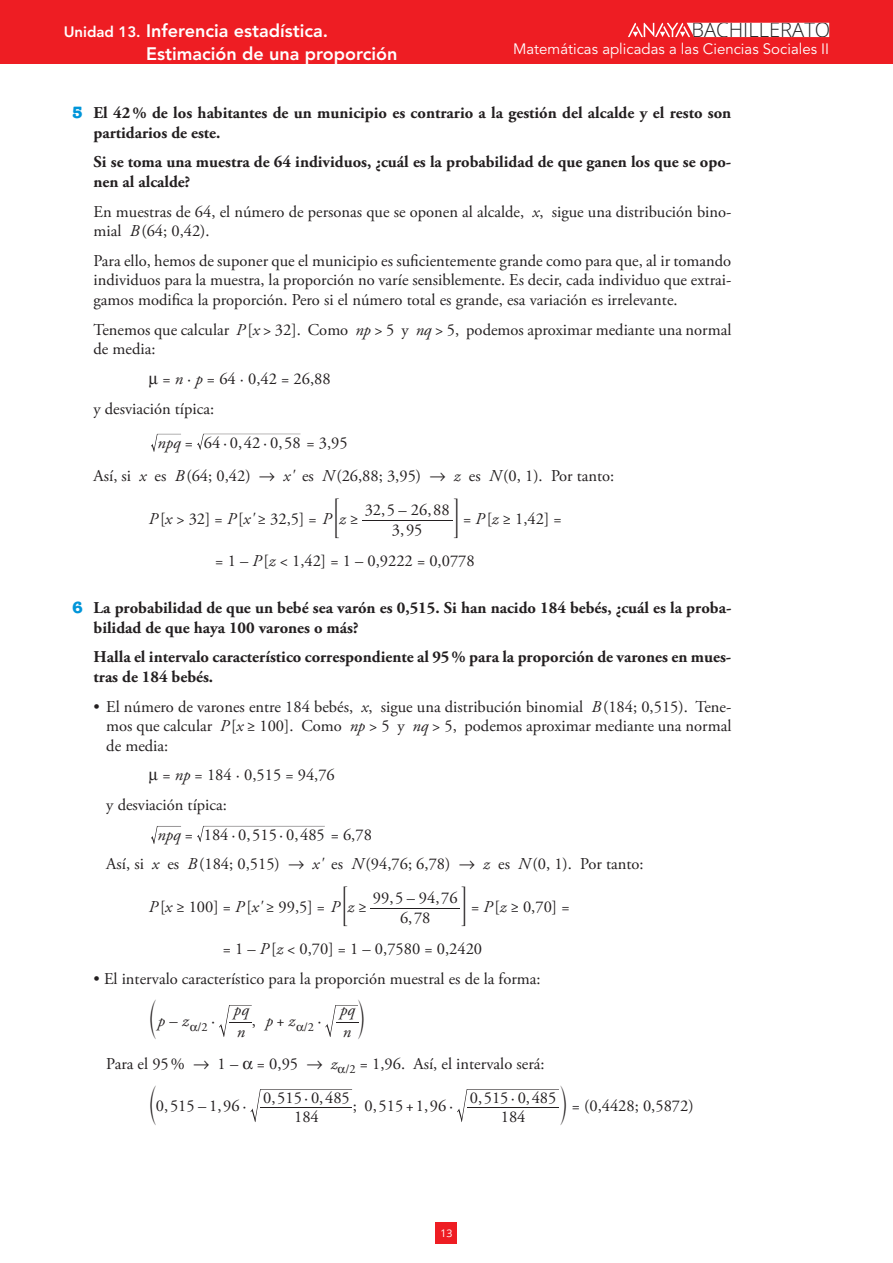
<style>
.page{position:relative;width:893px;height:1263px;background:#fff}
.page>*{position:absolute;margin:0;border:0;box-sizing:border-box;transform-origin:0 0}
.t1{font:300 20.25px "Open Sans";color:#231f20}
.t2{font:800 18px "Avenir LT Std";color:#fff}
.t3{font:16.5px/19.5px "Adobe Garamond Pro";color:#231f20}
.t4{font:700 16.5px/19.5px "Adobe Garamond Pro";color:#231f20}
.t5{font:italic 16.5px "Adobe Garamond Pro";color:#231f20}
.t6{font:16.35px "MM Variable B";color:#231f20}
.t7{font:16.2px "MM Variable A";color:#231f20;scale:1.04 1}
.t8{font:15px "Avenir LT Std";color:#fff}
.t9{font:12.3px "Adobe Garamond Pro";color:#231f20}
.t10{font:10.5px "Open Sans";color:#fff}
.s1{font-size:15px}
.s2{font-family:"American Typewriter Std";color:#0095d9}
.s3{font-style:italic}
.s4{font-family:"MM Variable B";font-size:16.35px}
.s5{font-family:"Anaya Math 1"}
.s6{font-family:"MM Variable A";font-size:16.2px}
</style>
<div class="page">
<div style="left:0;top:0;width:893px;height:64px;background:#ee1d23"></div>
<svg style="left:628px;top:22px;width:201px;height:15px"></svg>
<div style="left:436px;top:1222px;width:21px;height:21px;background:#ee1d23"></div>
<svg style="left:151px;top:434px;width:30px;height:18px"></svg>
<svg style="left:197px;top:434px;width:104px;height:16px"></svg>
<hr style="left:362px;top:520px;width:90px;height:1px;background:#231f20">
<svg style="left:151px;top:826px;width:30px;height:18px"></svg>
<svg style="left:197px;top:826px;width:128px;height:16px"></svg>
<hr style="left:370px;top:908px;width:90px;height:1px;background:#231f20">
<svg style="left:219px;top:1005px;width:33px;height:32px"></svg>
<svg style="left:325px;top:1005px;width:33px;height:32px"></svg>
<svg style="left:250px;top:1089px;width:102px;height:33px"></svg>
<svg style="left:457px;top:1089px;width:102px;height:33px"></svg>
<hr style="left:261px;top:1107px;width:91px;height:1px;background:#231f20">
<hr style="left:467px;top:1107px;width:92px;height:1px;background:#231f20">
<p class="t2" style="left:64px;top:20px;width:266px"><span class="s1">Unidad 13.</span> Inferencia estadística.</p>
<p class="t1" style="left:691px;top:16px;width:140px">BACHILLERATO</p>
<p class="t2" style="left:146px;top:43px;width:253px">Estimación de una proporción</p>
<p class="t8" style="left:513px;top:40px;width:318px">Matemáticas aplicadas a las Ciencias Sociales II</p>
<p class="t4" style="left:94px;top:104px;width:639px;text-indent:-21px"><span class="s2">5</span> El 42% de los habitantes de un municipio es contrario a la gestión del alcalde y el resto son partidarios de este.</p>
<p class="t4" style="left:94px;top:153px;width:639px">Si se toma una muestra de 64 individuos, ¿cuál es la probabilidad de que ganen los que se opo&shy;nen al alcalde?</p>
<p class="t3" style="left:94px;top:202px;width:639px">En muestras de 64, el número de personas que se oponen al alcalde, <span class="s3">x</span>, sigue una distribución bino&shy;mial <span class="s3">B</span>(64; 0,42).</p>
<p class="t3" style="left:94px;top:251px;width:639px;text-align:justify">Para ello, hemos de suponer que el municipio es suficientemente grande como para que, al ir tomando individuos para la muestra, la proporción no varíe sensiblemente. Es decir, cada individuo que extrai&shy;gamos modifica la proporción. Pero si el número total es grande, esa variación es irrelevante.</p>
<p class="t3" style="left:94px;top:320px;width:639px">Tenemos que calcular <span class="s3">P</span>[<span class="s3">x</span> &gt; 32]. Como <span class="s3">np</span> &gt; 5 y <span class="s3">nq</span> &gt; 5, podemos aproximar mediante una normal de media:</p>
<p class="t3" style="left:94px;top:364px;width:239px;line-height:29.7px;text-indent:69px">= <span class="s3">n</span> · <span class="s3">p</span> = 64 · 0,42 = 26,88 y desviación típica:</p>
<p class="t3" style="left:94px;top:426px;width:522px;line-height:33.9px;text-indent:64px"><span class="s3">npq</span> = 64 · ,0 42 0· ,58 = 3,95<br>Así, si <span class="s3">x</span> es <span class="s3">B</span>(64; 0,42) → <span class="s3">x'</span> es <span class="s3">N</span>(26,88; 3,95) → <span class="s3">z</span> es <span class="s3">N</span>(0, 1). Por tanto:</p>
<p class="t3" style="left:149px;top:509px;width:211px"><span class="s3">P</span>[<span class="s3">x</span> &gt; 32] = <span class="s3">P</span>[<span class="s3">x'</span> ≥ 32,5] = <span class="s3">P z</span> ≥</p>
<p class="t3" style="left:400px;top:501px;width:51px;text-indent:-36px">32,5 – 26 88 ,</p>
<p class="t6" style="left:335px;top:508px;width:8px">=</p>
<p class="t3" style="left:452px;top:509px;width:111px"><span class="s4">G</span> = <span class="s3">P</span>[<span class="s3">z</span> ≥ 1,42] =</p>
<p class="t3" style="left:215px;top:552px;width:261px">= 1 – <span class="s3">P</span>[<span class="s3">z</span> &lt; 1,42] = 1 – 0,9222 = 0,0778</p>
<p class="t4" style="left:94px;top:598px;width:639px;text-indent:-21px"><span class="s2">6</span> La probabilidad de que un bebé sea varón es 0,515. Si han nacido 184 bebés, ¿cuál es la proba&shy;bilidad de que haya 100 varones o más?</p>
<p class="t4" style="left:94px;top:648px;width:639px">Halla el intervalo característico correspondiente al 95% para la proporción de varones en mues&shy;tras de 184 bebés.</p>
<p class="t3" style="left:106px;top:697px;width:627px;text-align:justify;text-indent:-13px">• El número de varones entre 184 bebés, <span class="s3">x</span>, sigue una distribución binomial <span class="s3">B</span>(184; 0,515). Tene&shy;mos que calcular <span class="s3">P</span>[<span class="s3">x</span> ≥ 100]. Como <span class="s3">np</span> &gt; 5 y <span class="s3">nq</span> &gt; 5, podemos aproximar mediante una normal de media:</p>
<p class="t3" style="left:106px;top:761px;width:230px;line-height:29.7px;text-indent:56px">= <span class="s3">np</span> = 184 · 0,515 = 94,76 y desviación típica:</p>
<p class="t3" style="left:106px;top:820px;width:539px;line-height:29.7px;text-indent:51px"><span class="s3">npq</span> = 184 · ,0 515 · ,0 485 = 6,78<br>Así, si <span class="s3">x</span> es <span class="s3">B</span>(184; 0,515) → <span class="s3">x'</span> es <span class="s3">N</span>(94,76; 6,78) → <span class="s3">z</span> es <span class="s3">N</span>(0, 1). Por tanto:</p>
<p class="t3" style="left:149px;top:897px;width:219px"><span class="s3">P</span>[<span class="s3">x</span> ≥ 100] = <span class="s3">P</span>[<span class="s3">x'</span> ≥ 99,5] = <span class="s3">P z</span> ≥</p>
<p class="t3" style="left:408px;top:908px;width:6px">,</p>
<p class="t3" style="left:427px;top:501px;width:6px">,</p>
<p class="t3" style="left:392px;top:520px;width:32px">3 95</p>
<p class="t6" style="left:343px;top:895px;width:8px">=</p>
<p class="t3" style="left:460px;top:897px;width:111px"><span class="s4">G</span> = <span class="s3">P</span>[<span class="s3">z</span> ≥ 0,70] =</p>
<p class="t3" style="left:223px;top:940px;width:261px">= 1 – <span class="s3">P</span>[<span class="s3">z</span> &lt; 0,70] = 1 – 0,7580 = 0,2420</p>
<p class="t3" style="left:94px;top:969px;width:449px">• El intervalo característico para la proporción muestral es de la forma:</p>
<p class="t5" style="left:158px;top:1011px;width:33px">p z</p>
<p class="t3" style="left:211px;top:1012px;width:6px">·</p>
<p class="t3" style="left:317px;top:1012px;width:6px">·</p>
<p class="t3" style="left:407px;top:889px;width:52px">– 476</p>
<p class="t3" style="left:373px;top:889px;width:56px">995 9</p>
<p class="t3" style="left:389px;top:889px;width:6px">,</p>
<p class="t3" style="left:435px;top:889px;width:6px">,</p>
<p class="t3" style="left:400px;top:908px;width:32px">6 78</p>
<p class="t7" style="left:149px;top:1009px;width:8px">E</p>
<p class="t7" style="left:358px;top:1009px;width:8px">O</p>
<p class="t5" style="left:234px;top:1000px;width:17px">pq</p>
<p class="t5" style="left:340px;top:1000px;width:17px">pq</p>
<p class="t5" style="left:266px;top:1011px;width:31px">p z</p>
<p class="t3" style="left:277px;top:1012px;width:10px">+</p>
<p class="t3" style="left:106px;top:1054px;width:440px">Para el 95% → 1 – = 0,95 → <span class="s3">z</span> <sub>/2</sub> = 1,96. Así, el intervalo será:</p>
<p class="t3" style="left:164px;top:1097px;width:6px">,</p>
<p class="t3" style="left:217px;top:1097px;width:6px">,</p>
<p class="t9" style="left:190px;top:1019px;width:19px"><span class="s5">a</span>/2</p>
<p class="t9" style="left:296px;top:1019px;width:19px"><span class="s5">a</span>/2</p>
<p class="t3" style="left:169px;top:1012px;width:10px">–</p>
<p class="t3" style="left:252px;top:1012px;width:6px">,</p>
<p class="t5" style="left:237px;top:1022px;width:10px">n</p>
<p class="t5" style="left:343px;top:1022px;width:10px">n</p>
<p class="t3" style="left:149px;top:1097px;width:99px"><span class="s6">E</span>0 515 1 96 ·</p>
<p class="t3" style="left:470px;top:1088px;width:88px">0 515 0 485</p>
<p class="t3" style="left:561px;top:1097px;width:135px"><span class="s6">O</span> = (0,4428; 0,5872)</p>
<p class="t3" style="left:263px;top:1088px;width:88px">0 515 0 485</p>
<p class="t3" style="left:271px;top:1088px;width:6px">,</p>
<p class="t3" style="left:304px;top:1088px;width:21px">· ,</p>
<p class="t3" style="left:364px;top:1097px;width:90px">0 515 1 96 ·</p>
<p class="t3" style="left:478px;top:1088px;width:6px">,</p>
<p class="t3" style="left:511px;top:1088px;width:21px">· ,</p>
<p class="t3" style="left:198px;top:1097px;width:10px">–</p>
<p class="t3" style="left:406px;top:1097px;width:10px">+</p>
<p class="t3" style="left:353px;top:1097px;width:25px">; ,</p>
<p class="t3" style="left:424px;top:1097px;width:6px">,</p>
<p class="t3" style="left:294px;top:1108px;width:26px">184</p>
<p class="t3" style="left:501px;top:1108px;width:26px">184</p>
<p class="t10" style="left:440px;top:1226px;width:14px">13</p>
</div>
